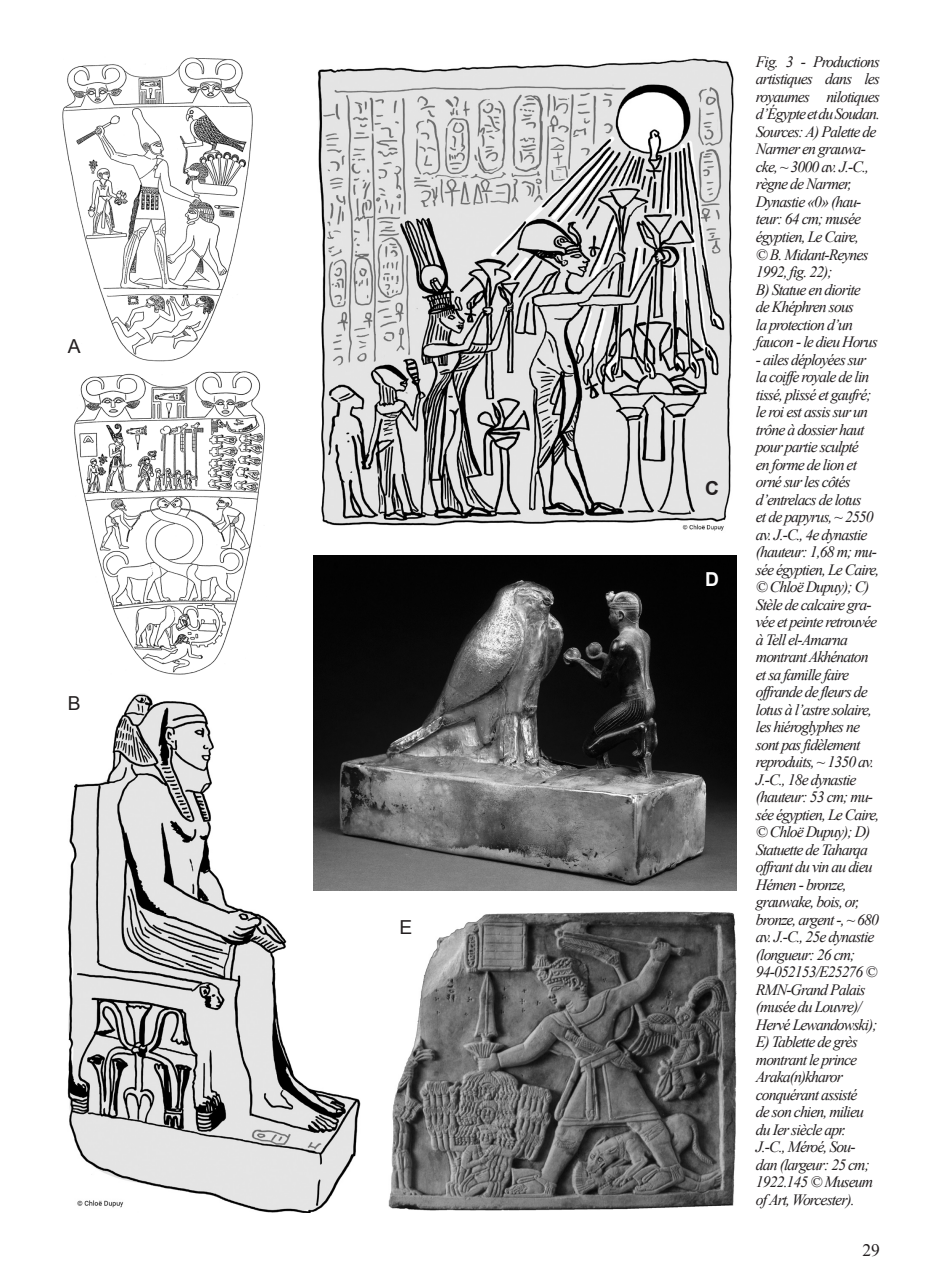
<style>
.page{position:relative;width:946px;height:1283px;background:#fff}
.page>*{position:absolute;margin:0;border:0;box-sizing:border-box;transform-origin:0 0}
.t1{font:19.25px "Arial";color:#231f20}
.t2{font:700 19.25px "Arial";color:#231f20}
.t3{font:700 19.25px "Arial";color:#fff}
.t4{font:17.5px "Times New Roman";color:#231f20}
.Dida{font:italic 15.75px/17.5px "Times New Roman";letter-spacing:-.06em;color:#231f20}
</style>
<div class="page">
<img style="left:74px;top:371px;width:191px;height:303px">
<img style="left:62px;top:57px;width:191px;height:304px">
<img style="left:67px;top:693px;width:294px;height:519px">
<img style="left:317px;top:58px;width:417px;height:473px">
<img style="left:313px;top:555px;width:423px;height:336px">
<img style="left:389px;top:911px;width:347px;height:299px">
<p class="t1" style="left:68px;top:333px;width:14px">A</p>
<p class="t1" style="left:68px;top:690px;width:14px">B</p>
<p class="t1" style="left:399px;top:915px;width:14px">E</p>
<p class="t2" style="left:705px;top:475px;width:15px">C</p>
<p class="t3" style="left:705px;top:566px;width:15px">D</p>
<p class="Dida" style="left:755px;top:53px;width:126px;text-align:justify">Fig. 3 - Productions artistiques dans les royaumes nilotiques d’Égypte et du Soudan.</p>
<p class="Dida" style="left:755px;top:123px;width:122px">Sources: A) Palette de<br>Narmer en grauwa&shy;cke, ~ 3000 av. J.-C., règne de Narmer,<br>Dynastie «0» (hau&shy;teur: 64 cm; musée égyptien, Le Caire,<br>© B. Midant-Reynes<br>1992, fig. 22);</p>
<p class="Dida" style="left:755px;top:280px;width:123px">B) Statue en diorite de Khéphren sous<br>la protection d’un faucon - le dieu Horus</p>
<p class="Dida" style="left:755px;top:350px;width:125px">- ailes déployées sur la coiffe royale de lin tissé, plissé et gaufré; le roi est assis sur un trône à dossier haut pour partie sculpté<br>en forme de lion et orné sur les côtés d’entrelacs de lotus<br>et de papyrus, ~ 2550 av. J.-C., 4e dynastie (hauteur: 1,68 m; mu&shy;sée égyptien, Le Caire, © Chloë Dupuy); C)<br>Stèle de calcaire gra&shy;vée et peinte retrouvée à Tell el-Amarna montrant Akhénaton et sa famille faire offrande de fleurs de lotus à l’astre solaire, les hiéroglyphes ne sont pas fidèlement reproduits, ~ 1350 av.<br>J.-C., 18e dynastie (hauteur: 53 cm; mu&shy;sée égyptien, Le Caire, © Chloë Dupuy); D)<br>Statuette de Taharqa offrant du vin au dieu<br>Hémen - bronze, grauwake, bois, or, bronze, argent -, ~ 680 av. J.-C., 25e dynastie (longueur: 26 cm;<br>94-052153/E25276 ©<br>RMN-Grand Palais (musée du Louvre)/<br>Hervé Lewandowski);<br>E) Tablette de grès montrant le prince<br>Araka(n)kharor conquérant assisté<br>de son chien, milieu du Ier siècle apr.<br>J.-C., Méroé, Sou&shy;dan (largeur: 25 cm;<br>1922.145 © Museum of Art, Worcester).</p>
<p class="t4" style="left:862px;top:1238px;width:19px">29</p>
</div>
